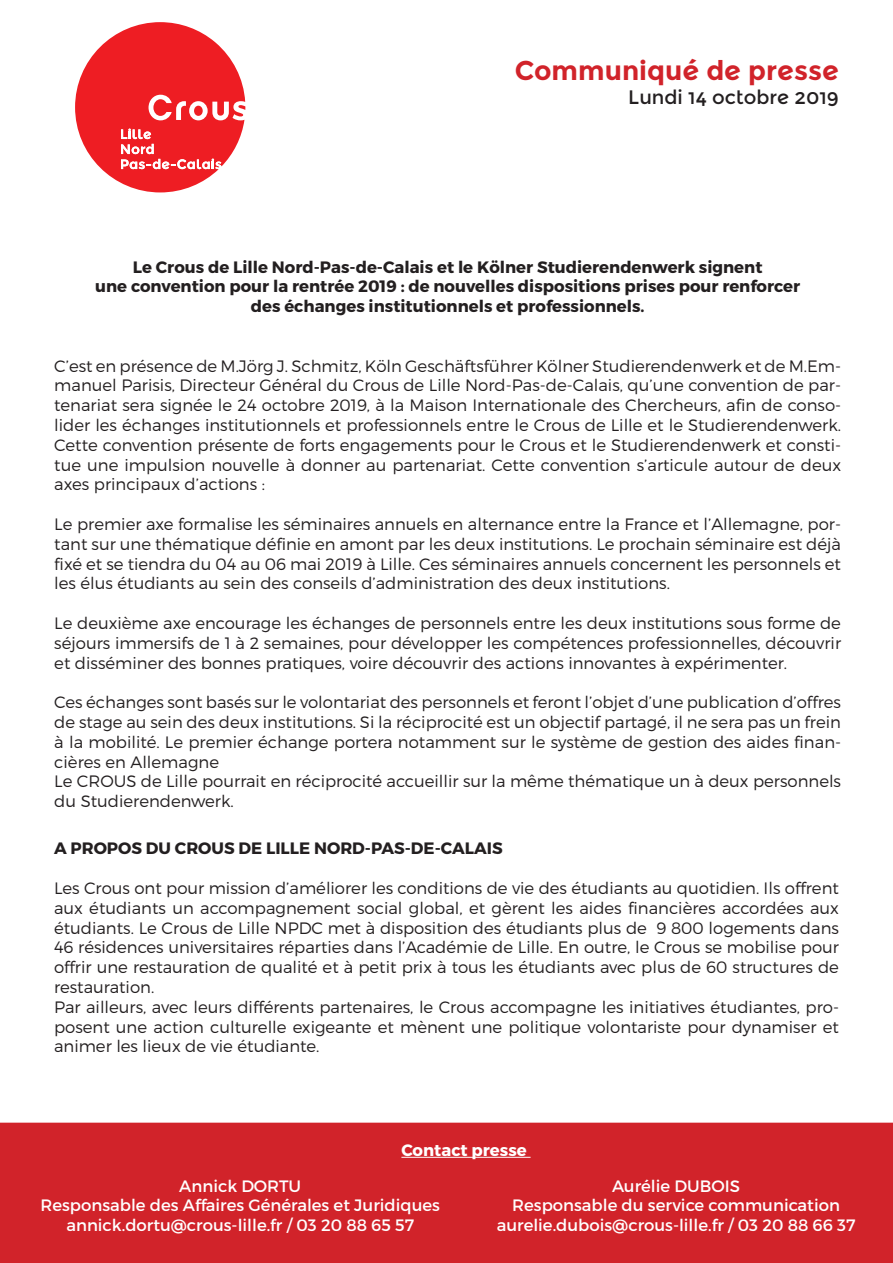
<style>
.page{position:relative;width:893px;height:1263px;background:#fff}
.page>*{position:absolute;margin:0;border:0;box-sizing:border-box;transform-origin:0 0}
.t1{font:700 27px "Montserrat Alternates";color:#d1232a}
.t2{font:19.5px "Montserrat Alternates";color:#231f20}
.t3{font:300 16.5px/19.8px "Montserrat";color:#231f20;text-align:justify}
.t4{font:700 16.5px/19.8px "Montserrat";color:#231f20;text-align:center}
.t5{font:16.5px/19.8px "Montserrat";color:#fff;text-align:center}
.t6{font:700 16.5px "Montserrat";color:#fff}
</style>
<div class="page">
<div style="left:1px;top:1123px;width:891px;height:139px;background:#d1232a"></div>
<div style="left:0;top:1123px;width:893px;height:140px;border:2px solid #d1232a"></div>
<hr style="left:401px;top:1157px;width:130px;height:1px;background:#fff">
<svg style="left:75px;top:22px;width:170px;height:170px"></svg>
<h1 class="t1" style="left:515px;top:55px;width:326px">Communiqué de presse</h1>
<p class="t2" style="left:628px;top:85px;width:212px">Lundi 14 octobre 2019</p>
<p class="t4" style="left:95px;top:257px;width:706px">Le Crous de Lille Nord-Pas-de-Calais et le Kölner Studierendenwerk signent<br>une convention pour la rentrée 2019 : de nouvelles dispositions prises pour renforcer des échanges institutionnels et professionnels.</p>
<p class="t3" style="left:54px;top:355px;width:788px">C’est en présence de M.Jörg J. Schmitz, Köln Geschäftsführer Kölner Studierendenwerk et de M.Em&shy;manuel Parisis, Directeur Général du Crous de Lille Nord-Pas-de-Calais, qu’une convention de par&shy;tenariat sera signée le 24 octobre 2019, à la Maison Internationale des Chercheurs, afin de conso&shy;lider les échanges institutionnels et professionnels entre le Crous de Lille et le Studierendenwerk.<br>Cette convention présente de forts engagements pour le Crous et le Studierendenwerk et consti&shy;tue une impulsion nouvelle à donner au partenariat. Cette convention s’articule autour de deux axes principaux d’actions :</p>
<p class="t3" style="left:54px;top:514px;width:788px">Le premier axe formalise les séminaires annuels en alternance entre la France et l’Allemagne, por&shy;tant sur une thématique définie en amont par les deux institutions. Le prochain séminaire est déjà fixé et se tiendra du 04 au 06 mai 2019 à Lille. Ces séminaires annuels concernent les personnels et les élus étudiants au sein des conseils d’administration des deux institutions.</p>
<p class="t3" style="left:54px;top:613px;width:788px">Le deuxième axe encourage les échanges de personnels entre les deux institutions sous forme de séjours immersifs de 1 à 2 semaines, pour développer les compétences professionnelles, découvrir et disséminer des bonnes pratiques, voire découvrir des actions innovantes à expérimenter.</p>
<p class="t3" style="left:54px;top:692px;width:788px;text-align:left">Ces échanges sont basés sur le volontariat des personnels et feront l’objet d’une publication d’offres de stage au sein des deux institutions. Si la réciprocité est un objectif partagé, il ne sera pas un frein à la mobilité. Le premier échange portera notamment sur le système de gestion des aides finan&shy;cières en Allemagne<br>Le CROUS de Lille pourrait en réciprocité accueillir sur la même thématique un à deux personnels du Studierendenwerk.</p>
<p class="t4" style="left:54px;top:839px;width:450px">A PROPOS DU CROUS DE LILLE NORD-PAS-DE-CALAIS</p>
<p class="t3" style="left:54px;top:878px;width:786px;text-align:left">Les Crous ont pour mission d’améliorer les conditions de vie des étudiants au quotidien. Ils offrent aux étudiants un accompagnement social global, et gèrent les aides financières accordées aux étudiants. Le Crous de Lille NPDC met à disposition des étudiants plus de 9 800 logements dans 46 résidences universitaires réparties dans l’Académie de Lille. En outre, le Crous se mobilise pour offrir une restauration de qualité et à petit prix à tous les étudiants avec plus de 60 structures de restauration.<br>Par ailleurs, avec leurs différents partenaires, le Crous accompagne les initiatives étudiantes, pro&shy;posent une action culturelle exigeante et mènent une politique volontariste pour dynamiser et animer les lieux de vie étudiante.</p>
<p class="t6" style="left:401px;top:1139px;width:127px">Contact presse</p>
<p class="t5" style="left:41px;top:1176px;width:401px">Annick DORTU<br>Responsable des Affaires Générales et Juridiques annick.dortu@crous-lille.fr / 03 20 88 65 57</p>
<p class="t5" style="left:497px;top:1176px;width:360px">Aurélie DUBOIS<br>Responsable du service communication aurelie.dubois@crous-lille.fr / 03 20 88 66 37</p>
</div>
